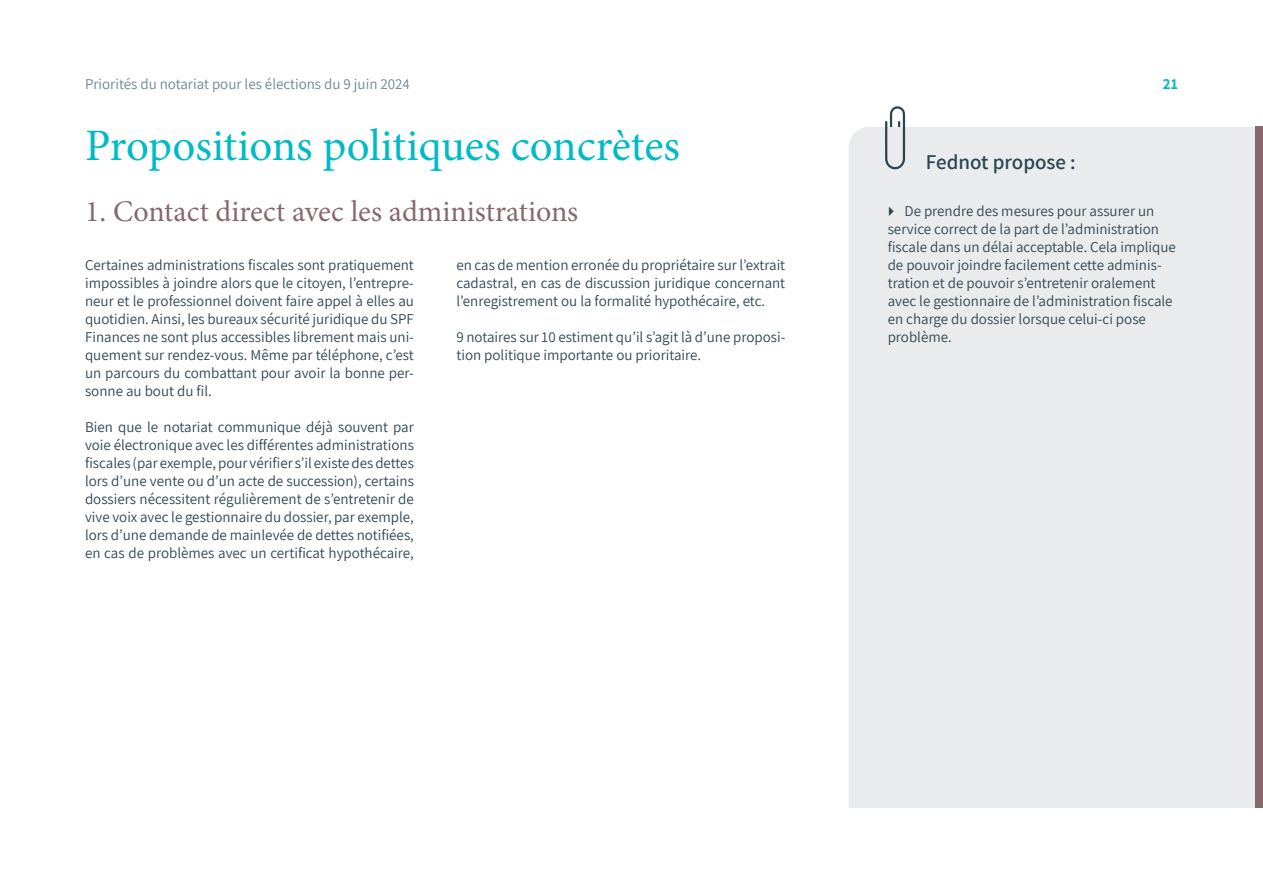
<style>
.page{position:relative;width:1263px;height:893px;background:#fff}
.page>*{position:absolute;margin:0;border:0;box-sizing:border-box;transform-origin:0 0}
.t1{font:45px "Minion Pro";color:#00bac6}
.t2{font:30px "Minion Pro";color:#86696c}
.t3{font:600 21px "Assistant";color:#2a4551}
.t4{font:15px/18px "Assistant";color:#304753;text-align:justify}
.t5{font:15px "Assistant";color:#6d8894}
.t6{font:700 15px "Assistant";color:#00bac6}
</style>
<div class="page">
<div style="left:849px;top:127px;width:406px;height:681px;background:#eaebec"></div>
<svg style="left:884px;top:106px;width:23px;height:66px"></svg>
<div style="left:889px;top:127px;width:13px;height:9px;background:#eaebec"></div>
<div style="left:1255px;top:127px;width:8px;height:681px;background:#86696c"></div>
<svg style="left:889px;top:206px;width:5px;height:10px"></svg>
<p class="t5" style="left:85px;top:74px;width:326px">Priorités du notariat pour les élections du 9 juin 2024</p>
<p class="t6" style="left:1163px;top:74px;width:17px">21</p>
<h1 class="t1" style="left:85px;top:116px;width:596px">Propositions politiques concrètes</h1>
<h3 class="t3" style="left:926px;top:148px;width:151px">Fednot propose :</h3>
<h2 class="t2" style="left:85px;top:191px;width:495px">1. Contact direct avec les administrations</h2>
<p class="t4" style="left:85px;top:255px;width:330px">Certaines administrations fiscales sont pratiquement impossibles à joindre alors que le citoyen, l’entrepre&shy;neur et le professionnel doivent faire appel à elles au quotidien. Ainsi, les bureaux sécurité juridique du SPF Finances ne sont plus accessibles librement mais uni&shy;quement sur rendez-vous. Même par téléphone, c’est un parcours du combattant pour avoir la bonne per&shy;sonne au bout du fil.</p>
<p class="t4" style="left:85px;top:417px;width:330px">Bien que le notariat communique déjà souvent par voie électronique avec les différentes administrations fiscales (par exemple, pour vérifier s’il existe des dettes lors d’une vente ou d’un acte de succession), certains dossiers nécessitent régulièrement de s’entretenir de vive voix avec le gestionnaire du dossier, par exemple, lors d’une demande de mainlevée de dettes notifiées, en cas de problèmes avec un certificat hypothécaire,</p>
<p class="t4" style="left:456px;top:255px;width:330px">en cas de mention erronée du propriétaire sur l’extrait cadastral, en cas de discussion juridique concernant l’enregistrement ou la formalité hypothécaire, etc.</p>
<p class="t4" style="left:456px;top:327px;width:330px">9 notaires sur 10 estiment qu’il s’agit là d’une proposi&shy;tion politique importante ou prioritaire.</p>
<p class="t4" style="left:888px;top:201px;width:290px;text-align:left;text-indent:17px">De prendre des mesures pour assurer un service correct de la part de l’administration fiscale dans un délai acceptable. Cela implique de pouvoir joindre facilement cette adminis&shy;tration et de pouvoir s’entretenir oralement avec le gestionnaire de l’administration fiscale en charge du dossier lorsque celui-ci pose problème.</p>
</div>
